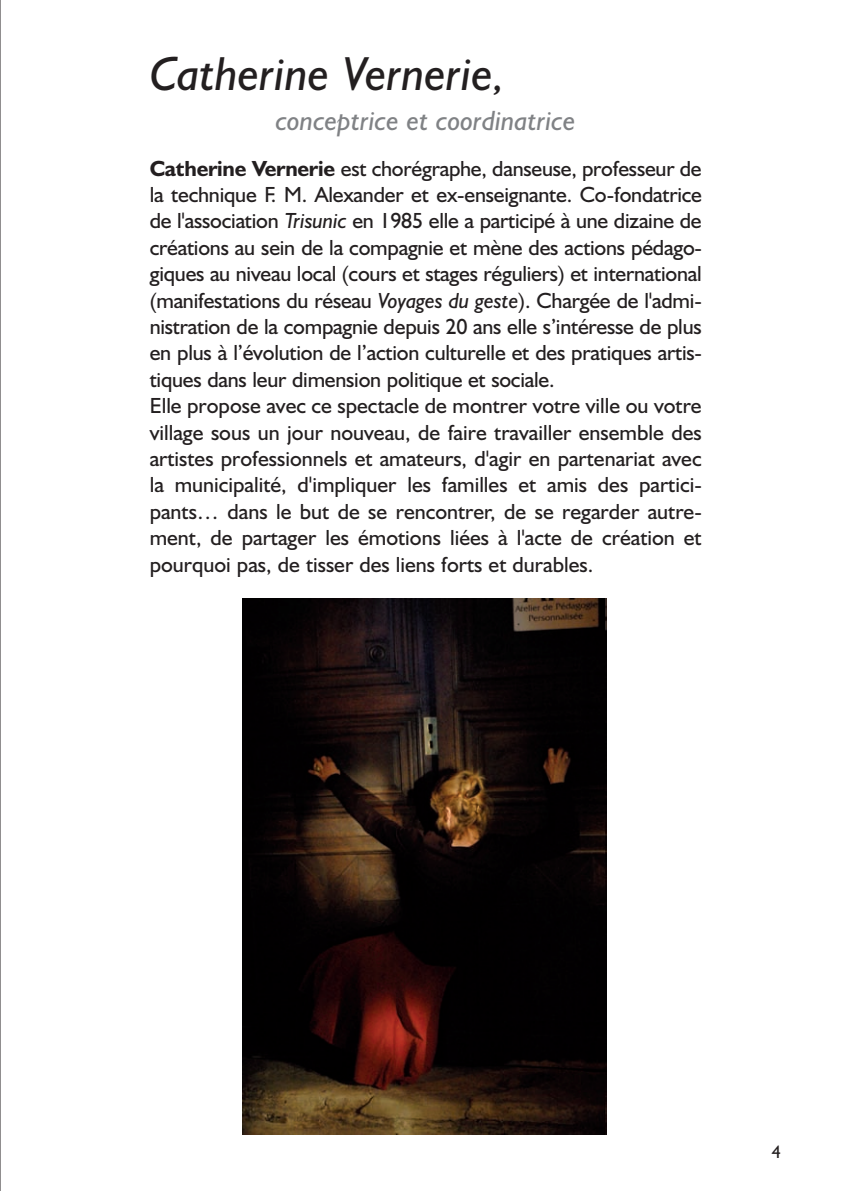
<style>
.page{position:relative;width:851px;height:1191px;background:#fff}
.page>*{position:absolute;margin:0;border:0;box-sizing:border-box;transform-origin:0 0}
.t1{font:italic 48px "Humanist 521 BT";color:#231f20}
.t2{font:italic 28px "Humanist 521 BT";color:#808285}
.t3{font:22px/26.4px "Humanist 521 BT";letter-spacing:-.01em;color:#231f20}
.t4{font:18px "Humanist 521 BT";color:#231f20}
.s1{font-weight:700}
.s2{font-style:italic}
</style>
<div class="page">
<hr style="left:0;top:0;width:1px;height:1191px;background:#231f20">
<img style="left:242px;top:598px;width:364px;height:536px">
<p class="t1" style="left:150px;top:57px;width:357px">Catherine Vernerie,</p>
<p class="t2" style="left:276px;top:110px;width:301px">conceptrice et coordinatrice</p>
<p class="t3" style="left:150px;top:157px;width:553px"><span class="s1">Catherine Vernerie</span> est chorégraphe, danseuse, professeur de la technique F. M. Alexander et ex-enseignante. Co-fondatrice de l'association <span class="s2">Trisunic</span> en 1985 elle a participé à une dizaine de créations au sein de la compagnie et mène des actions pédago&shy;giques au niveau local (cours et stages réguliers) et international (manifestations du réseau <span class="s2">Voyages du geste</span>). Chargée de l'admi&shy;nistration de la compagnie depuis 20 ans elle s’intéresse de plus en plus à l’évolution de l’action culturelle et des pratiques artis&shy;tiques dans leur dimension politique et sociale.<br>Elle propose avec ce spectacle de montrer votre ville ou votre village sous un jour nouveau, de faire travailler ensemble des artistes professionnels et amateurs, d'agir en partenariat avec la municipalité, d'impliquer les familles et amis des partici&shy;pants… dans le but de se rencontrer, de se regarder autre&shy;ment, de partager les émotions liées à l'acte de création et pourquoi pas, de tisser des liens forts et durables.</p>
<p class="t4" style="left:771px;top:1145px;width:11px">4</p>
</div>
